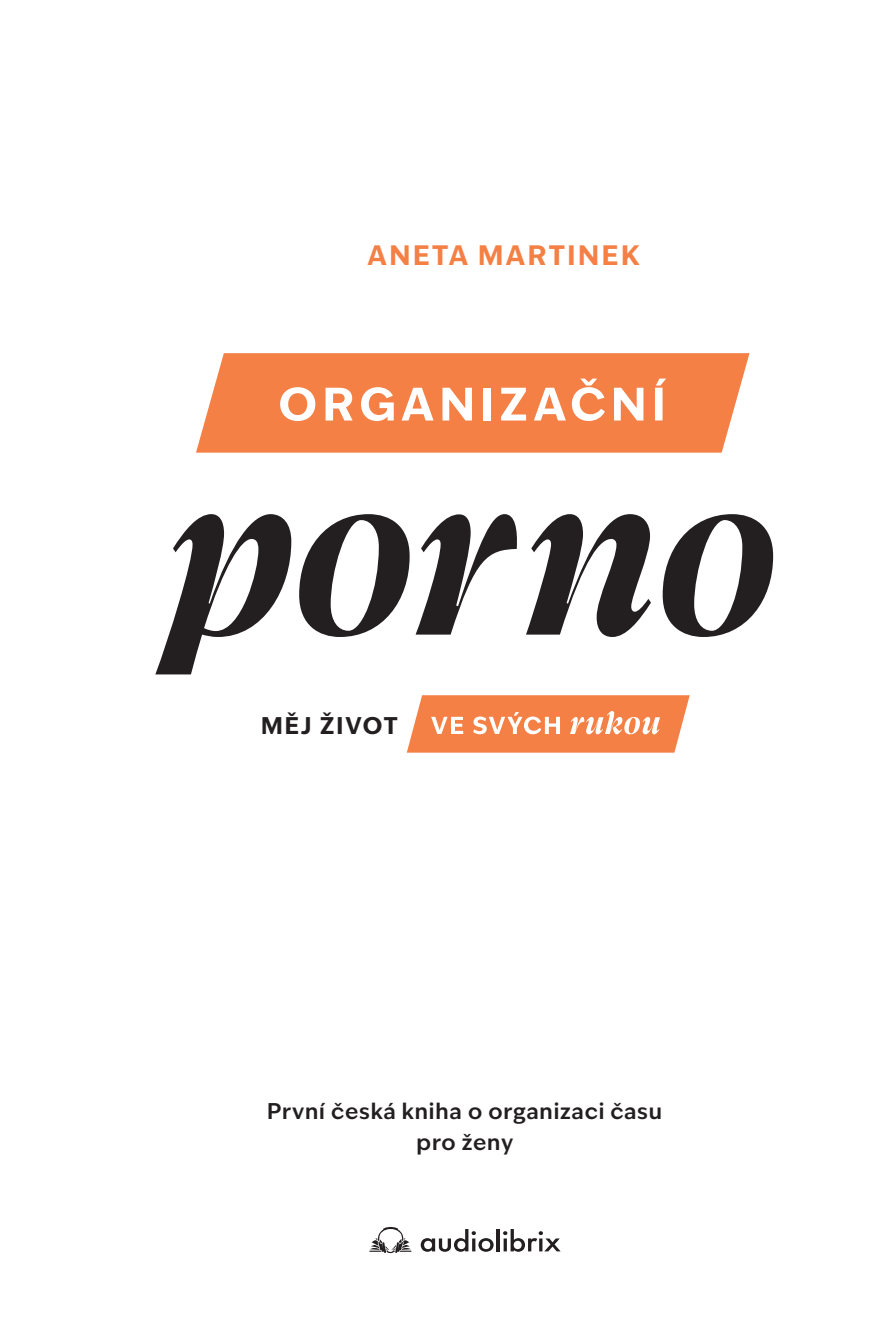
<style>
.page{position:relative;width:893px;height:1340px;background:#fff}
.page>*{position:absolute;margin:0;border:0;box-sizing:border-box;transform-origin:0 0}
.t1{font:italic 700 238.5px "Swear Display";color:#231f20}
.t2{font:700 27px "Ivy Epic";letter-spacing:.1em;color:#f48045}
.t3{font:700 23.18px "Ivy Epic";letter-spacing:.09em;color:#231f20}
.t4{font:600 21.82px/31.1px "Ivy Epic";letter-spacing:.04em;color:#231f20;text-align:center}
</style>
<div class="page">
<svg style="left:196px;top:353px;width:553px;height:99px;background:#f48850"></svg>
<svg style="left:280px;top:387px;width:35px;height:34px"></svg>
<svg style="left:326px;top:388px;width:27px;height:32px"></svg>
<svg style="left:361px;top:387px;width:33px;height:34px"></svg>
<svg style="left:402px;top:388px;width:32px;height:32px"></svg>
<svg style="left:442px;top:388px;width:30px;height:32px"></svg>
<div style="left:483px;top:388px;width:8px;height:33px;background:#fff"></div>
<svg style="left:501px;top:388px;width:25px;height:32px"></svg>
<svg style="left:534px;top:388px;width:32px;height:32px"></svg>
<svg style="left:572px;top:378px;width:33px;height:43px"></svg>
<svg style="left:614px;top:388px;width:29px;height:32px"></svg>
<svg style="left:655px;top:378px;width:11px;height:42px"></svg>
<svg style="left:407px;top:695px;width:283px;height:57px;background:#f59463"></svg>
<svg style="left:369px;top:1226px;width:43px;height:27px"></svg>
<svg style="left:421px;top:1229px;width:73px;height:22px"></svg>
<hr style="left:497px;top:1228px;width:3px;height:23px;background:#231f20">
<svg style="left:503px;top:1229px;width:57px;height:22px"></svg>
<p class="t2" style="left:367px;top:236px;width:274px">ANETA MARTINEK</p>
<h1 class="t1" style="left:167px;top:406px;width:613px">porno</h1>
<p class="t3" style="left:261px;top:710px;width:138px">MĚJ ŽIVOT</p>
<p class="t4" style="left:267px;top:1095px;width:397px">První česká kniha o organizaci času pro ženy</p>
</div>
